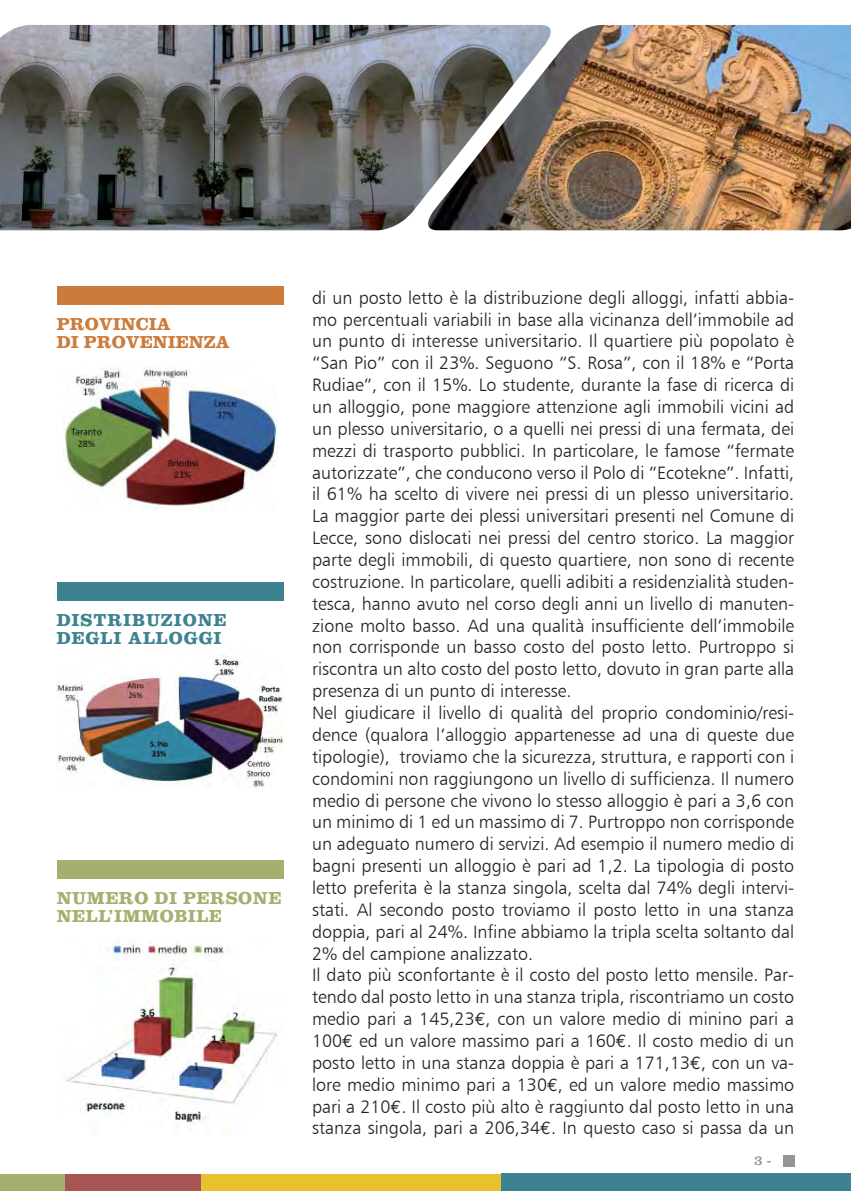
<style>
.page{position:relative;width:851px;height:1191px;background:#fff}
.page>*{position:absolute;margin:0;border:0;box-sizing:border-box;transform-origin:0 0}
.t1{font:18px/21.8px "Humanist 777 BT Light B";color:#231f20}
.t2{font:700 18px/18px "Clarendon LT Std";letter-spacing:.03em;color:#a4b06e}
.t3{font:700 18px/18px "Clarendon LT Std";letter-spacing:.05em;color:#3c8290}
.t4{font:700 18px/18px "Clarendon LT Std";color:#cd7b3a}
.t5{font:14px "Clarendon LT Std";color:#939598}
.s1{font-family:"Euro Mono Std"}
</style>
<div class="page">
<img style="left:0;top:25px;width:425px;height:205px">
<img style="left:425px;top:25px;width:425px;height:205px">
<div style="left:0;top:1174px;width:65px;height:17px;background:#a4b06e"></div>
<div style="left:65px;top:1174px;width:136px;height:17px;background:#a65555"></div>
<div style="left:201px;top:1174px;width:300px;height:17px;background:#e9c12c"></div>
<div style="left:501px;top:1174px;width:349px;height:17px;background:#3c8290"></div>
<div style="left:57px;top:286px;width:226px;height:18px;background:#cd7b3a"></div>
<img style="left:63px;top:367px;width:214px;height:143px">
<div style="left:57px;top:582px;width:226px;height:18px;background:#3c8290"></div>
<img style="left:57px;top:655px;width:226px;height:133px">
<div style="left:57px;top:860px;width:226px;height:18px;background:#a4b06e"></div>
<img style="left:65px;top:941px;width:213px;height:184px">
<div style="left:783px;top:1155px;width:11px;height:11px;background:#939598"></div>
<p class="t4" style="left:57px;top:316px;width:174px">PROVINCIA<br>DI PROVENIENZA</p>
<p class="t3" style="left:57px;top:612px;width:171px">DISTRIBUZIONE<br>DEGLI ALLOGGI</p>
<p class="t2" style="left:57px;top:890px;width:226px">NUMERO DI PERSONE<br>NELL’IMMOBILE</p>
<p class="t1" style="left:312px;top:286px;width:483px">di un posto letto è la distribuzione degli alloggi, infatti abbia&shy;mo percentuali variabili in base alla vicinanza dell’immobile ad un punto di interesse universitario. Il quartiere più popolato è “San Pio” con il 23%. Seguono “S. Rosa”, con il 18% e “Porta Rudiae”, con il 15%. Lo studente, durante la fase di ricerca di un alloggio, pone maggiore attenzione agli immobili vicini ad un plesso universitario, o a quelli nei pressi di una fermata, dei mezzi di trasporto pubblici. In particolare, le famose “fermate autorizzate”, che conducono verso il Polo di “Ecotekne”. Infatti, il 61% ha scelto di vivere nei pressi di un plesso universitario.<br>La maggior parte dei plessi universitari presenti nel Comune di Lecce, sono dislocati nei pressi del centro storico. La maggior parte degli immobili, di questo quartiere, non sono di recente costruzione. In particolare, quelli adibiti a residenzialità studen&shy;tesca, hanno avuto nel corso degli anni un livello di manuten&shy;zione molto basso. Ad una qualità insufficiente dell’immobile non corrisponde un basso costo del posto letto. Purtroppo si riscontra un alto costo del posto letto, dovuto in gran parte alla presenza di un punto di interesse.<br>Nel giudicare il livello di qualità del proprio condominio/resi&shy;dence (qualora l’alloggio appartenesse ad una di queste due tipologie), troviamo che la sicurezza, struttura, e rapporti con i condomini non raggiungono un livello di sufficienza. Il numero medio di persone che vivono lo stesso alloggio è pari a 3,6 con un minimo di 1 ed un massimo di 7. Purtroppo non corrisponde un adeguato numero di servizi. Ad esempio il numero medio di bagni presenti un alloggio è pari ad 1,2. La tipologia di posto letto preferita è la stanza singola, scelta dal 74% degli intervi&shy;stati. Al secondo posto troviamo il posto letto in una stanza doppia, pari al 24%. Infine abbiamo la tripla scelta soltanto dal 2% del campione analizzato.<br>Il dato più sconfortante è il costo del posto letto mensile. Par&shy;tendo dal posto letto in una stanza tripla, riscontriamo un costo medio pari a 145,23<span class="s1">€</span>, con un valore medio di minino pari a 100<span class="s1">€</span> ed un valore massimo pari a 160<span class="s1">€</span>. Il costo medio di un posto letto in una stanza doppia è pari a 171,13<span class="s1">€</span>, con un va&shy;lore medio minimo pari a 130<span class="s1">€</span>, ed un valore medio massimo pari a 210<span class="s1">€</span>. Il costo più alto è raggiunto dal posto letto in una stanza singola, pari a 206,34<span class="s1">€</span>. In questo caso si passa da un</p>
<p class="t5" style="left:754px;top:1155px;width:19px">3 -</p>
</div>
